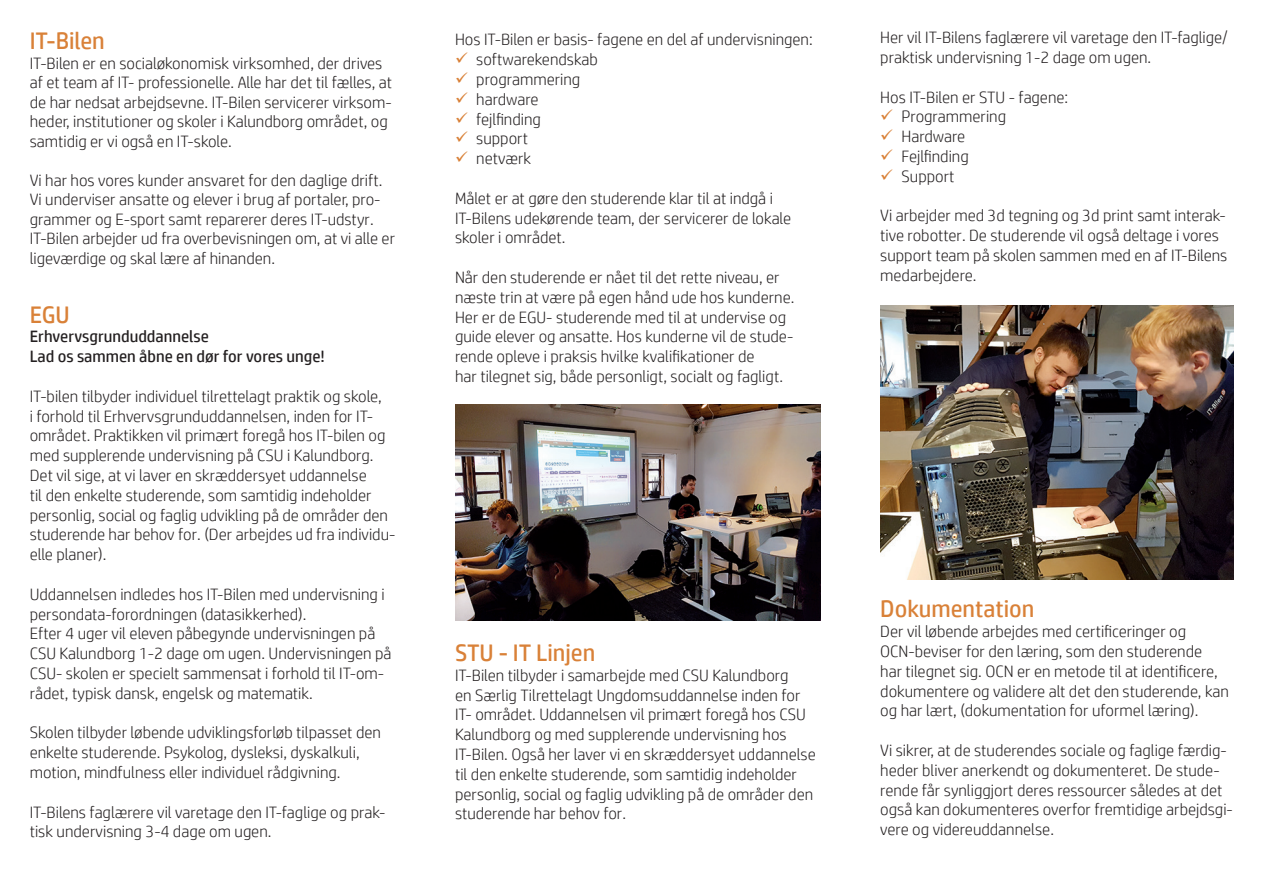
<style>
.page{position:relative;width:1263px;height:893px;background:#fff}
.page>*{position:absolute;margin:0;border:0;box-sizing:border-box;transform-origin:0 0}
.t1{font:24px "HP Simplified";color:#d98138}
.t2{font:300 16.5px/19.8px "HP Simplified";color:#231f20}
.t3{font:16.5px/19.8px "HP Simplified";color:#231f20}
.s1{color:#d98138}
</style>
<div class="page">
<img style="left:455px;top:405px;width:366px;height:216px">
<img style="left:880px;top:305px;width:353px;height:274px">
<p class="t1" style="left:30px;top:25px;width:77px">IT-Bilen</p>
<p class="t2" style="left:30px;top:53px;width:364px">IT-Bilen er en socialøkonomisk virksomhed, der drives af et team af IT- professionelle. Alle har det til fælles, at de har nedsat arbejdsevne. IT-Bilen servicerer virksom&shy;heder, institutioner og skoler i Kalundborg området, og samtidig er vi også en IT-skole.</p>
<p class="t2" style="left:30px;top:170px;width:354px;text-align:justify">Vi har hos vores kunder ansvaret for den daglige drift.<br>Vi underviser ansatte og elever i brug af portaler, pro&shy;grammer og E-sport samt reparerer deres IT-udstyr.</p>
<p class="t2" style="left:30px;top:228px;width:367px">IT-Bilen arbejder ud fra overbevisningen om, at vi alle er ligeværdige og skal lære af hinanden.</p>
<p class="t1" style="left:30px;top:299px;width:42px">EGU</p>
<p class="t3" style="left:30px;top:327px;width:297px">Erhvervsgrunduddannelse<br>Lad os sammen åbne en dør for vores unge!</p>
<p class="t2" style="left:30px;top:386px;width:367px">IT-bilen tilbyder individuel tilrettelagt praktik og skole,<br>i forhold til Erhvervsgrunduddannelsen, inden for IT&shy;området. Praktikken vil primært foregå hos IT-bilen og med supplerende undervisning på CSU i Kalundborg.<br>Det vil sige, at vi laver en skræddersyet uddannelse<br>til den enkelte studerende, som samtidig indeholder personlig, social og faglig udvikling på de områder den studerende har behov for. (Der arbejdes ud fra individu&shy;elle planer).</p>
<p class="t2" style="left:30px;top:584px;width:356px">Uddannelsen indledes hos IT-Bilen med undervisning i persondata-forordningen (datasikkerhed).</p>
<p class="t2" style="left:30px;top:623px;width:363px">Efter 4 uger vil eleven påbegynde undervisningen på CSU Kalundborg 1-2 dage om ugen. Undervisningen på CSU- skolen er specielt sammensat i forhold til IT-om&shy;rådet, typisk dansk, engelsk og matematik.</p>
<p class="t2" style="left:30px;top:722px;width:353px">Skolen tilbyder løbende udviklingsforløb tilpasset den enkelte studerende. Psykolog, dysleksi, dyskalkuli, motion, mindfulness eller individuel rådgivning.</p>
<p class="t2" style="left:30px;top:801px;width:357px">IT-Bilens faglærere vil varetage den IT-faglige og prak&shy;tisk undervisning 3-4 dage om ugen.</p>
<p class="t2" style="left:455px;top:29px;width:359px">Hos IT-Bilen er basis- fagene en del af undervisningen:</p>
<p class="t2" style="left:455px;top:49px;width:144px"><span class="s1">✓</span> softwarekendskab</p>
<p class="t2" style="left:455px;top:69px;width:127px"><span class="s1">✓</span> programmering</p>
<p class="t2" style="left:455px;top:89px;width:85px"><span class="s1">✓</span> hardware</p>
<p class="t2" style="left:455px;top:108px;width:87px"><span class="s1">✓</span> fejlfinding</p>
<p class="t2" style="left:455px;top:128px;width:75px"><span class="s1">✓</span> support</p>
<p class="t2" style="left:455px;top:148px;width:78px"><span class="s1">✓</span> netværk</p>
<p class="t2" style="left:455px;top:188px;width:338px">Målet er at gøre den studerende klar til at indgå i<br>IT-Bilens udekørende team, der servicerer de lokale skoler i området.</p>
<p class="t2" style="left:455px;top:267px;width:341px">Når den studerende er nået til det rette niveau, er næste trin at være på egen hånd ude hos kunderne.<br>Her er de EGU- studerende med til at undervise og guide elever og ansatte. Hos kunderne vil de stude&shy;rende opleve i praksis hvilke kvalifikationer de<br>har tilegnet sig, både personligt, socialt og fagligt.</p>
<p class="t1" style="left:455px;top:637px;width:142px">STU - IT Linjen</p>
<p class="t2" style="left:455px;top:665px;width:362px">IT-Bilen tilbyder i samarbejde med CSU Kalundborg<br>en Særlig Tilrettelagt Ungdomsuddannelse inden for IT- området. Uddannelsen vil primært foregå hos CSU Kalundborg og med supplerende undervisning hos IT-Bilen. Også her laver vi en skræddersyet uddannelse til den enkelte studerende, som samtidig indeholder personlig, social og faglig udvikling på de områder den studerende har behov for.</p>
<p class="t2" style="left:880px;top:27px;width:349px">Her vil IT-Bilens faglærere vil varetage den IT-faglige/ praktisk undervisning 1-2 dage om ugen.</p>
<p class="t2" style="left:880px;top:86px;width:189px">Hos IT-Bilen er STU - fagene:</p>
<p class="t2" style="left:880px;top:106px;width:127px"><span class="s1">✓</span> Programmering</p>
<p class="t2" style="left:880px;top:126px;width:87px"><span class="s1">✓</span> Hardware</p>
<p class="t2" style="left:880px;top:146px;width:90px"><span class="s1">✓</span> Fejlfinding</p>
<p class="t2" style="left:880px;top:166px;width:76px"><span class="s1">✓</span> Support</p>
<p class="t2" style="left:880px;top:205px;width:349px">Vi arbejder med 3d tegning og 3d print samt interak&shy;tive robotter. De studerende vil også deltage i vores support team på skolen sammen med en af IT-Bilens medarbejdere.</p>
<p class="t1" style="left:880px;top:593px;width:156px">Dokumentation</p>
<p class="t2" style="left:880px;top:621px;width:350px">Der vil løbende arbejdes med certificeringer og OCN-beviser for den læring, som den studerende<br>har tilegnet sig. OCN er en metode til at identificere, dokumentere og validere alt det den studerende, kan og har lært, (dokumentation for uformel læring).</p>
<p class="t2" style="left:880px;top:740px;width:354px">Vi sikrer, at de studerendes sociale og faglige færdig&shy;heder bliver anerkendt og dokumenteret. De stude&shy;rende får synliggjort deres ressourcer således at det også kan dokumenteres overfor fremtidige arbejdsgi&shy;vere og videreuddannelse.</p>
</div>
